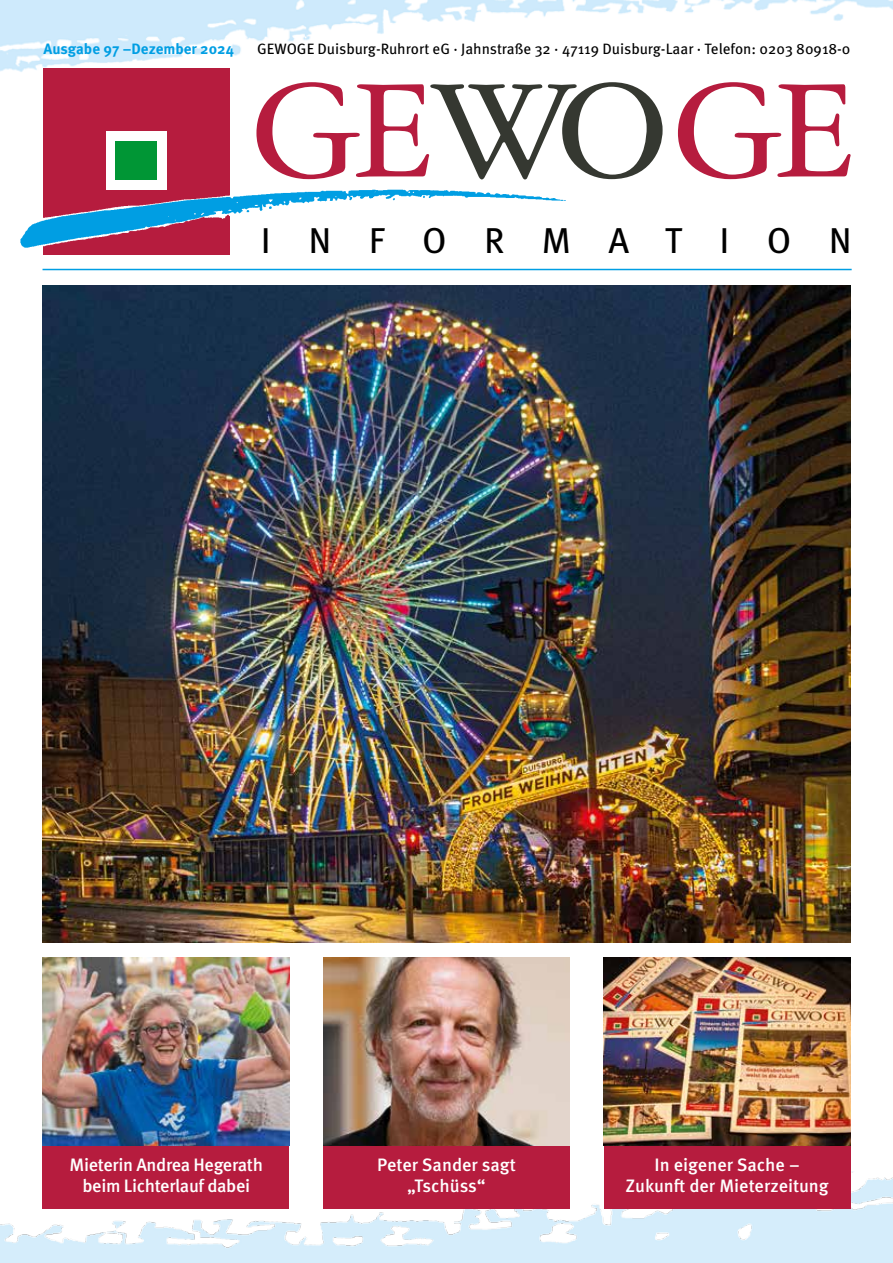
<style>
.page{position:relative;width:893px;height:1263px;background:#fff}
.page>*{position:absolute;margin:0;border:0;box-sizing:border-box;transform-origin:0 0}
.t1{font:36px "Meta Pro";letter-spacing:1.04em;color:#000}
.t2{font:500 18px/21px "Meta Pro";letter-spacing:-.01em;color:#fff;text-align:center}
.t3{font:15px "Meta Pro";color:#000}
.t4{font:700 15px "Meta Pro";color:#009ee3}
</style>
<div class="page">
<img style="left:0;top:1171px;width:893px;height:92px">
<img style="left:0;top:0;width:893px;height:87px">
<div style="left:323px;top:1144px;width:247px;height:65px;background:#b61c3e"></div>
<img style="left:323px;top:957px;width:247px;height:188px">
<img style="left:43px;top:285px;width:807px;height:658px">
<div style="left:43px;top:1144px;width:246px;height:65px;background:#b61c3e"></div>
<div style="left:43px;top:68px;width:186px;height:186px;background:#b61c3e"></div>
<div style="left:106px;top:131px;width:60px;height:58px;background:#fff"></div>
<div style="left:115px;top:141px;width:42px;height:38px;background:#009635"></div>
<img style="left:20px;top:181px;width:546px;height:74px">
<svg style="left:256px;top:82px;width:407px;height:97px"></svg>
<svg style="left:678px;top:82px;width:173px;height:97px"></svg>
<hr style="left:43px;top:269px;width:809px;height:1px;background:#009ee3">
<div style="left:604px;top:1144px;width:246px;height:65px;background:#b61c3e"></div>
<img style="left:604px;top:957px;width:246px;height:188px">
<img style="left:43px;top:957px;width:246px;height:188px">
<p class="t4" style="left:44px;top:37px;width:192px">Ausgabe 97 –Dezember 2024</p>
<p class="t3" style="left:257px;top:37px;width:595px">GEWOGE Duisburg-Ruhrort eG · Jahnstraße 32 · 47119 Duisburg-Laar · Telefon: 0203 80918-0</p>
<h1 class="t1" style="left:261px;top:213px;width:592px">INFORMATION</h1>
<p class="t2" style="left:70px;top:1153px;width:195px">Mieterin Andrea Hegerath beim Lichterlauf dabei</p>
<p class="t2" style="left:626px;top:1153px;width:205px">In eigener Sache –<br>Zukunft der Mieterzeitung</p>
<p class="t2" style="left:377px;top:1153px;width:140px">Peter Sander sagt „Tschüss“</p>
</div>
